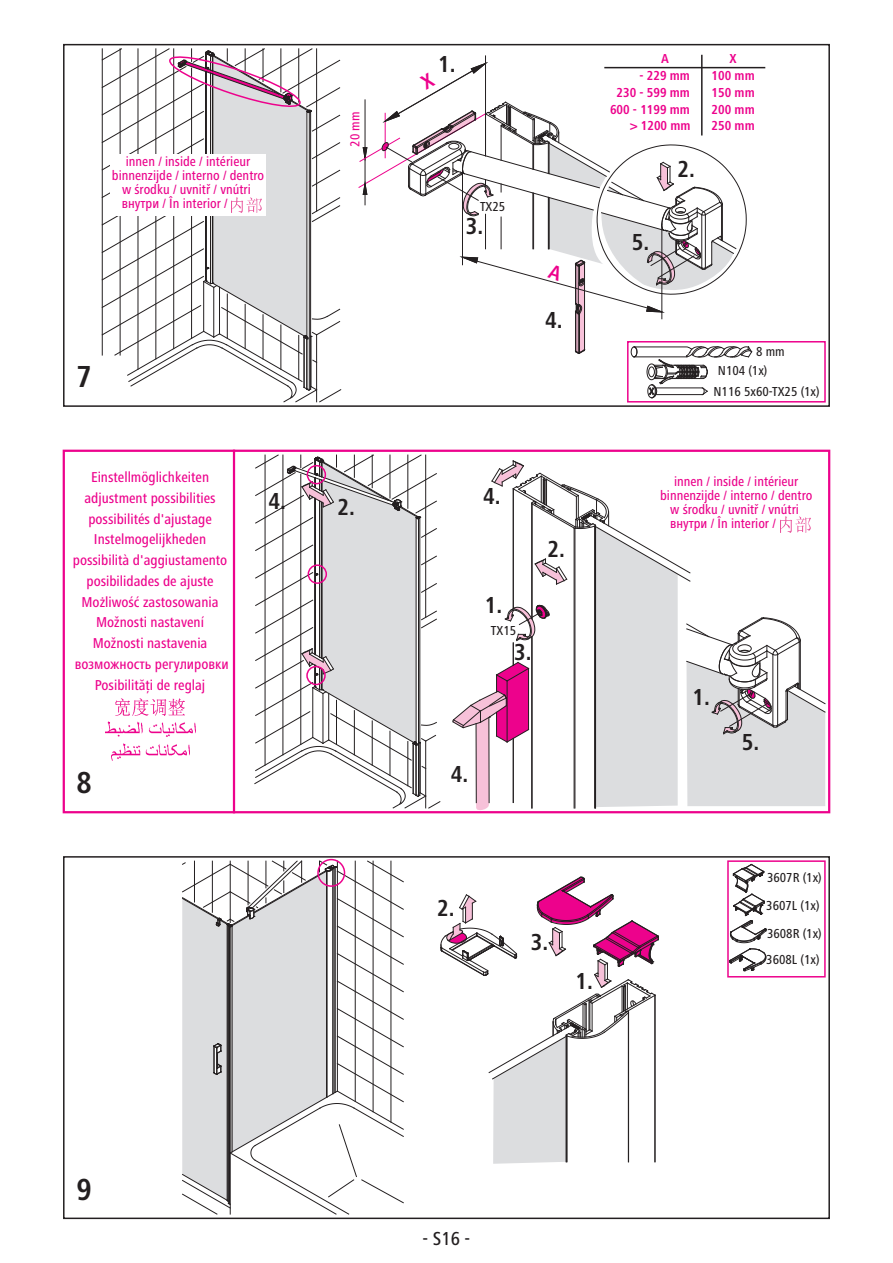
<style>
.page{position:relative;width:893px;height:1263px;background:#fff}
.page>*{position:absolute;margin:0;border:0;box-sizing:border-box;transform-origin:0 0}
.t1{font:700 condensed 31.5px "Frutiger Next LTW1 G";color:#231f20}
.t2{font:700 condensed 24px "Frutiger Next LTW1 G";color:#231f20}
.t3{font:500 condensed 19.5px "Frutiger Next LTW1 G";color:#231f20}
.t4{font:500 condensed 14.85px/20.7px "Frutiger Next LTW1 G";color:#ed028c;text-align:center}
.t5{font:500 condensed 13.95px "Frutiger Next LTW1 G";color:#eb028b}
.t6{font:500 condensed 13.5px/28.2px "Frutiger Next LTW1 G";color:#231f20}
.t7{font:700 condensed 13.5px "Frutiger Next LTW1 G";color:#ed028c}
.t8{font:500 condensed 13.5px "Frutiger Next LTW1 G";color:#ed028c}
</style>
<div class="page">
<svg style="left:254px;top:455px;width:186px;height:353px"></svg>
<hr style="left:315px;top:498px;width:1px;height:156px;background:#231f20">
<svg style="left:452px;top:460px;width:373px;height:350px"></svg>
<hr style="left:485px;top:56px;width:1px;height:58px;background:#231f20">
<div style="left:627px;top:341px;width:199px;height:62px;border:2px solid #ed028c"></div>
<hr style="left:233px;top:451px;width:2px;height:361px;background:#ed028c">
<svg style="left:441px;top:877px;width:218px;height:287px"></svg>
<svg style="left:730px;top:864px;width:37px;height:107px"></svg>
<div style="left:727px;top:860px;width:99px;height:117px;border:2px solid #ed028c"></div>
<svg style="left:182px;top:861px;width:222px;height:353px"></svg>
<div style="left:63px;top:450px;width:767px;height:363px;border:2px solid #ed028c"></div>
<div style="left:63px;top:44px;width:767px;height:363px;border:2px solid #231f20"></div>
<div style="left:63px;top:856px;width:767px;height:363px;border:2px solid #231f20"></div>
<svg style="left:102px;top:48px;width:239px;height:354px"></svg>
<hr style="left:605px;top:67px;width:159px;height:1px;background:#231f20">
<hr style="left:701px;top:56px;width:2px;height:79px;background:#231f20">
<img style="left:106px;top:721px;width:89px;height:15px">
<img style="left:111px;top:743px;width:79px;height:17px">
<img style="left:115px;top:698px;width:69px;height:17px">
<div style="left:658px;top:473px;width:156px;height:62px;background:#fff"></div>
<img style="left:780px;top:517px;width:30px;height:15px">
<div style="left:110px;top:154px;width:156px;height:62px;background:#fff"></div>
<img style="left:232px;top:197px;width:30px;height:16px">
<div style="left:307px;top:465px;width:19px;height:19px;border:2px solid #ed028c;border-radius:50%"></div>
<div style="left:317px;top:859px;width:28px;height:28px;border:2px solid #ed028c;border-radius:50%"></div>
<div style="left:308px;top:564px;width:19px;height:20px;border:2px solid #ed028c;border-radius:50%"></div>
<div style="left:306px;top:666px;width:20px;height:19px;border:2px solid #ed028c;border-radius:50%"></div>
<svg style="left:358px;top:62px;width:394px;height:337px"></svg>
<p class="t5" style="left:126px;top:154px;width:126px">innen / inside / intérieur</p>
<p class="t5" style="left:112px;top:168px;width:154px">binnenzijde / interno / dentro</p>
<p class="t5" style="left:122px;top:182px;width:130px">w środku / uvnitř / vnútri</p>
<p class="t5" style="left:122px;top:196px;width:107px">внутри / În interior /</p>
<h1 class="t1" style="left:77px;top:359px;width:17px">7</h1>
<p class="t8" style="left:347px;top:147px;width:37px;rotate:-90deg">20 mm</p>
<h2 class="t2" style="left:438px;top:50px;width:19px">1.</h2>
<p class="t6" style="left:480px;top:192px;width:27px">TX25</p>
<h2 class="t2" style="left:466px;top:212px;width:19px">3.</h2>
<h2 class="t2" style="left:545px;top:306px;width:19px">4.</h2>
<p class="t4" style="left:73px;top:467px;width:157px">Einstellmöglichkeiten adjustment possibilities possibilités d'ajustage<br>Instelmogelijkheden possibilità d'aggiustamento posibilidades de ajuste<br>Możliwość zastosowania<br>Možnosti nastavení<br>Možnosti nastavenia возможность регулировки<br>Posibilități de reglaj</p>
<h1 class="t1" style="left:77px;top:765px;width:17px">8</h1>
<h2 class="t2" style="left:268px;top:487px;width:19px">4.</h2>
<h2 class="t2" style="left:483px;top:483px;width:19px">4.</h2>
<h2 class="t2" style="left:337px;top:493px;width:19px">2.</h2>
<h2 class="t2" style="left:485px;top:592px;width:19px">1.</h2>
<p class="t6" style="left:491px;top:616px;width:27px">TX15</p>
<h2 class="t2" style="left:514px;top:639px;width:19px">3.</h2>
<h2 class="t2" style="left:547px;top:535px;width:19px">2.</h2>
<h2 class="t2" style="left:451px;top:760px;width:19px">4.</h2>
<p class="t7" style="left:661px;top:51px;width:9px">A</p>
<p class="t7" style="left:730px;top:51px;width:9px">X</p>
<p class="t7" style="left:639px;top:68px;width:52px">- 229 mm</p>
<p class="t7" style="left:712px;top:68px;width:45px">100 mm</p>
<p class="t7" style="left:617px;top:85px;width:75px">230 - 599 mm</p>
<p class="t7" style="left:712px;top:85px;width:45px">150 mm</p>
<p class="t7" style="left:610px;top:101px;width:82px">600 - 1199 mm</p>
<p class="t7" style="left:712px;top:101px;width:45px">200 mm</p>
<p class="t7" style="left:630px;top:118px;width:62px">&gt; 1200 mm</p>
<p class="t7" style="left:712px;top:118px;width:45px">250 mm</p>
<h2 class="t2" style="left:632px;top:228px;width:19px">5.</h2>
<h2 class="t2" style="left:677px;top:155px;width:19px">2.</h2>
<p class="t6" style="left:756px;top:337px;width:30px">8 mm</p>
<p class="t6" style="left:713px;top:361px;width:108px;line-height:20.2px;text-indent:4px">N104 (1x)<br>N116 5x60-TX25 (1x)</p>
<p class="t5" style="left:674px;top:473px;width:126px">innen / inside / intérieur</p>
<p class="t5" style="left:660px;top:487px;width:154px">binnenzijde / interno / dentro</p>
<p class="t5" style="left:670px;top:501px;width:130px">w środku / uvnitř / vnútri</p>
<p class="t5" style="left:670px;top:515px;width:107px">внутри / În interior /</p>
<h2 class="t2" style="left:692px;top:683px;width:19px">1.</h2>
<h2 class="t2" style="left:742px;top:729px;width:19px">5.</h2>
<h2 class="t2" style="left:437px;top:894px;width:19px">2.</h2>
<h2 class="t2" style="left:531px;top:929px;width:19px">3.</h2>
<h2 class="t2" style="left:575px;top:967px;width:19px">1.</h2>
<p class="t6" style="left:766px;top:863px;width:57px">3607R (1x)<br>3607L (1x)<br>3608R (1x)</p>
<p class="t6" style="left:766px;top:945px;width:55px">3608L (1x)</p>
<h1 class="t1" style="left:77px;top:1171px;width:17px">9</h1>
<h3 class="t3" style="left:423px;top:1227px;width:49px">- S16 -</h3>
</div>
